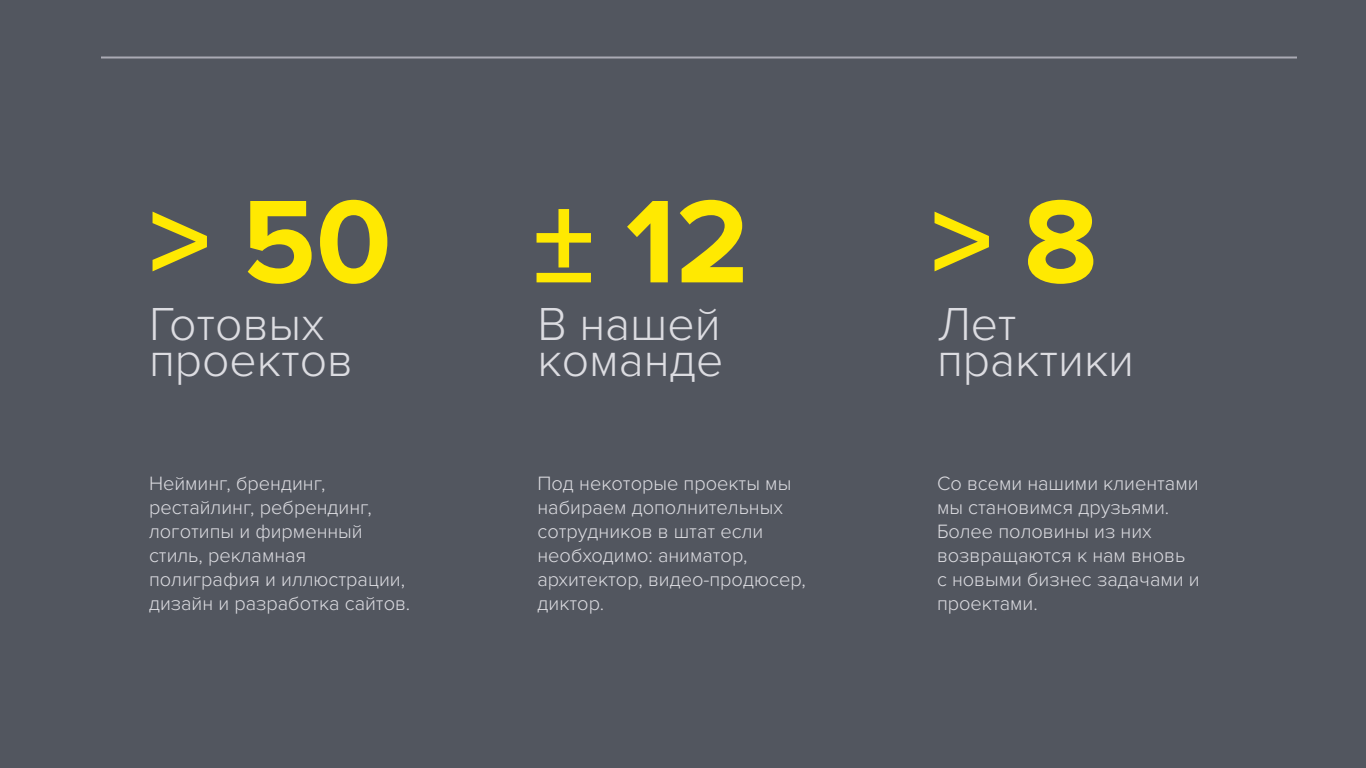
<style>
.page{position:relative;width:1366px;height:768px;background:#52565f}
.page>*{position:absolute;margin:0;border:0;box-sizing:border-box;transform-origin:0 0}
.t1{font:700 122px "Proxima Nova";color:#ffe901}
.t2{font:300 48px/36px "Proxima Nova";color:#dcdce1}
.t3{font:300 20px/24px "Proxima Nova";color:#dcdce1}
</style>
<div class="page">
<hr style="left:101px;top:56px;width:1196px;height:2px;background:#aaaab4">
<p class="t1" style="left:149px;top:171px;width:244px">&gt; 50</p>
<p class="t2" style="left:149px;top:307px;width:177px">Готовых</p>
<p class="t2" style="left:149px;top:343px;width:206px">проектов</p>
<p class="t1" style="left:533px;top:171px;width:218px">± 12</p>
<p class="t2" style="left:538px;top:307px;width:187px">В нашей команде</p>
<p class="t1" style="left:931px;top:171px;width:168px">&gt; 8</p>
<p class="t2" style="left:937px;top:307px;width:199px">Лет практики</p>
<p class="t3" style="left:149px;top:471px;width:263px">Нейминг, брендинг, рестайлинг, ребрендинг, логотипы и фирменный стиль, рекламная полиграфия и иллюстрации, дизайн и разработка сайтов.</p>
<p class="t3" style="left:538px;top:471px;width:270px">Под некоторые проекты мы набираем дополнительных сотрудников в штат если необходимо: аниматор, архитектор, видео-продюсер, диктор.</p>
<p class="t3" style="left:937px;top:471px;width:264px">Со всеми нашими клиентами мы становимся друзьями.<br>Более половины из них возвращаются к нам вновь с новыми бизнес задачами и проектами.</p>
</div>
